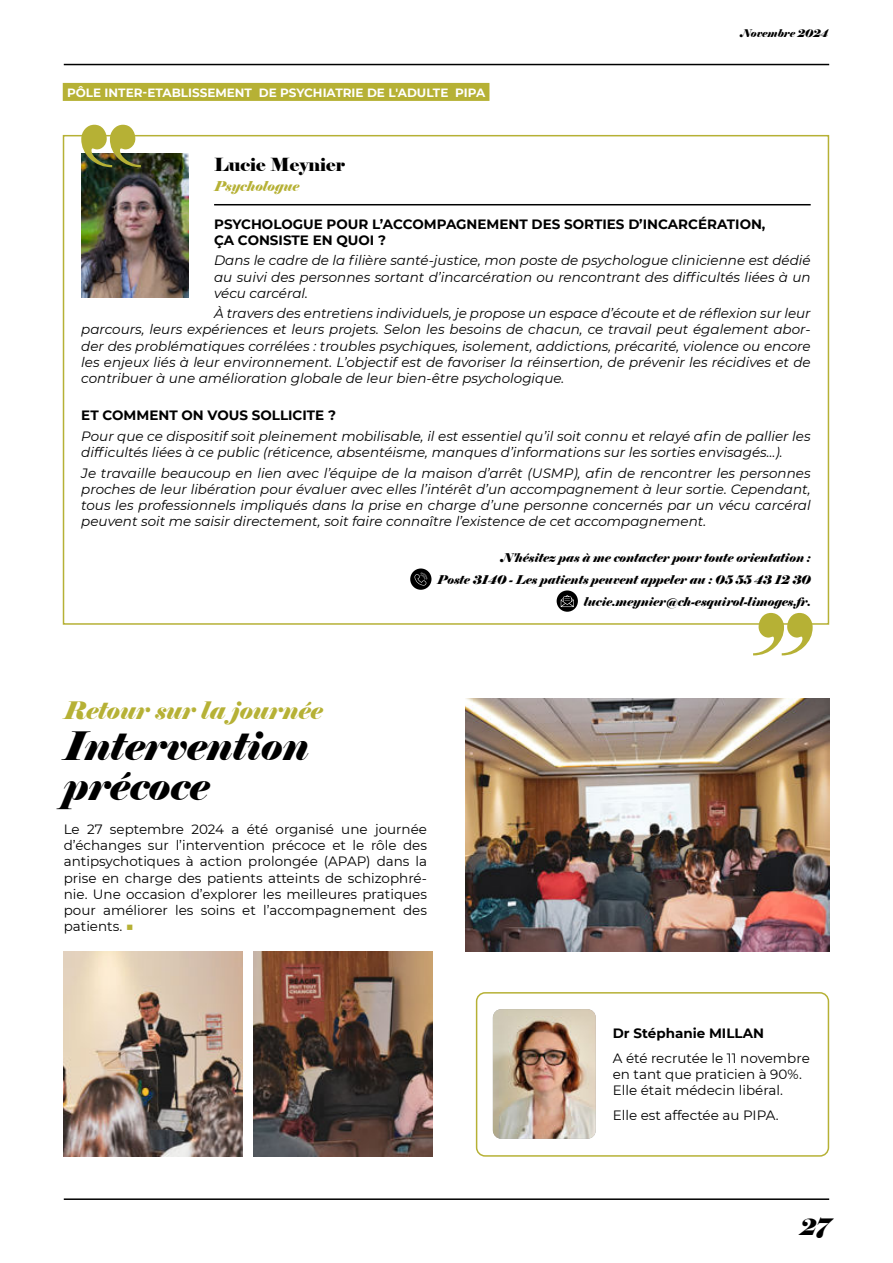
<style>
.page{position:relative;width:893px;height:1263px;background:#fff}
.page>*{position:absolute;margin:0;border:0;box-sizing:border-box;transform-origin:0 0}
.t1{font:italic 39px/40.5px "Elephant";color:#000}
.t2{font:italic 24px "Elephant";color:#b6b135}
.t3{font:italic 22.5px "Elephant";color:#000}
.t4{font:18px "Elephant";color:#000}
.t5{font:italic 13.5px/16.2px "Montserrat";color:#000;text-align:justify}
.t6{font:13.5px/16.2px "Montserrat";color:#000}
.t7{font:700 13.5px/16.2px "Montserrat";color:#000}
.t8{font:italic 13.5px "Elephant";color:#b6b135}
.t9{font:italic 12px/22.2px "Elephant";color:#000;text-align:right}
.t10{font:700 12px "Montserrat";color:#fff}
.t11{font:italic 10.5px "Elephant";color:#000}
.s1{color:#b6b135}
</style>
<div class="page">
<div style="left:63px;top:83px;width:426px;height:18px;background:#b6b135"></div>
<div style="left:476px;top:992px;width:353px;height:165px;border:2px solid #b6b135;border-radius:9px"></div>
<img style="left:493px;top:1009px;width:103px;height:130px">
<img style="left:64px;top:951px;width:179px;height:206px">
<img style="left:254px;top:951px;width:179px;height:206px">
<img style="left:466px;top:698px;width:363px;height:253px">
<hr style="left:214px;top:204px;width:597px;height:1px;background:#000">
<svg style="left:410px;top:568px;width:21px;height:22px"></svg>
<svg style="left:414px;top:573px;width:13px;height:12px"></svg>
<svg style="left:557px;top:590px;width:21px;height:22px"></svg>
<svg style="left:561px;top:595px;width:13px;height:12px"></svg>
<img style="left:81px;top:153px;width:108px;height:144px">
<svg style="left:81px;top:125px;width:60px;height:42px"></svg>
<svg style="left:753px;top:613px;width:60px;height:42px"></svg>
<hr style="left:64px;top:1198px;width:765px;height:2px;background:#000">
<hr style="left:64px;top:64px;width:765px;height:1px;background:#000">
<p class="t10" style="left:67px;top:84px;width:420px">PÔLE INTER-ETABLISSEMENT DE PSYCHIATRIE DE L'ADULTE PIPA</p>
<p class="t11" style="left:740px;top:28px;width:90px">Novembre 2024</p>
<h3 class="t4" style="left:214px;top:156px;width:132px">Lucie Meynier</h3>
<p class="t8" style="left:214px;top:180px;width:87px">Psychologue</p>
<p class="t7" style="left:214px;top:216px;width:553px">PSYCHOLOGUE POUR L’ACCOMPAGNEMENT DES SORTIES D’INCARCÉRATION,<br>ÇA CONSISTE EN QUOI ?</p>
<p class="t5" style="left:214px;top:252px;width:598px">Dans le cadre de la filière santé-justice, mon poste de psychologue clinicienne est dédié au suivi des personnes sortant d’incarcération ou rencontrant des difficultés liées à un vécu carcéral.</p>
<p class="t5" style="left:81px;top:305px;width:731px;text-indent:133px">À travers des entretiens individuels, je propose un espace d’écoute et de réflexion sur leur parcours, leurs expériences et leurs projets. Selon les besoins de chacun, ce travail peut également abor&shy;der des problématiques corrélées : troubles psychiques, isolement, addictions, précarité, violence ou encore les enjeux liés à leur environnement. L’objectif est de favoriser la réinsertion, de prévenir les récidives et de contribuer à une amélioration globale de leur bien-être psychologique.</p>
<p class="t7" style="left:81px;top:408px;width:256px">ET COMMENT ON VOUS SOLLICITE ?</p>
<p class="t5" style="left:81px;top:428px;width:731px">Pour que ce dispositif soit pleinement mobilisable, il est essentiel qu’il soit connu et relayé afin de pallier les difficultés liées à ce public (réticence, absentéisme, manques d’informations sur les sorties envisagés…).</p>
<p class="t5" style="left:81px;top:464px;width:731px">Je travaille beaucoup en lien avec l’équipe de la maison d’arrêt (USMP), afin de rencontrer les personnes proches de leur libération pour évaluer avec elles l’intérêt d’un accompagnement à leur sortie. Cependant, tous les professionnels impliqués dans la prise en charge d’une personne concernés par un vécu carcéral peuvent soit me saisir directement, soit faire connaître l’existence de cet accompagnement.</p>
<p class="t9" style="left:437px;top:547px;width:375px">N'hésitez pas à me contacter pour toute orientation :<br>Poste 3140 - Les patients peuvent appeler au : 05 55 43 12 30 lucie.meynier@ch-esquirol-limoges.fr.</p>
<h2 class="t2" style="left:64px;top:700px;width:261px">Retour sur la journée</h2>
<h1 class="t1" style="left:64px;top:729px;width:247px">Intervention précoce</h1>
<p class="t6" style="left:64px;top:821px;width:365px;text-align:justify">Le 27 septembre 2024 a été organisé une journée d’échanges sur l’intervention précoce et le rôle des antipsychotiques à action prolongée (APAP) dans la prise en charge des patients atteints de schizophré&shy;nie. Une occasion d’explorer les meilleures pratiques pour améliorer les soins et l’accompagnement des patients. <span class="s1">■</span></p>
<p class="t7" style="left:613px;top:1025px;width:153px">Dr Stéphanie MILLAN</p>
<p class="t6" style="left:613px;top:1050px;width:199px">A été recrutée le 11 novembre en tant que praticien à 90%.<br>Elle était médecin libéral.</p>
<p class="t6" style="left:613px;top:1107px;width:167px">Elle est affectée au PIPA.</p>
<h3 class="t3" style="left:800px;top:1217px;width:31px">27</h3>
</div>
